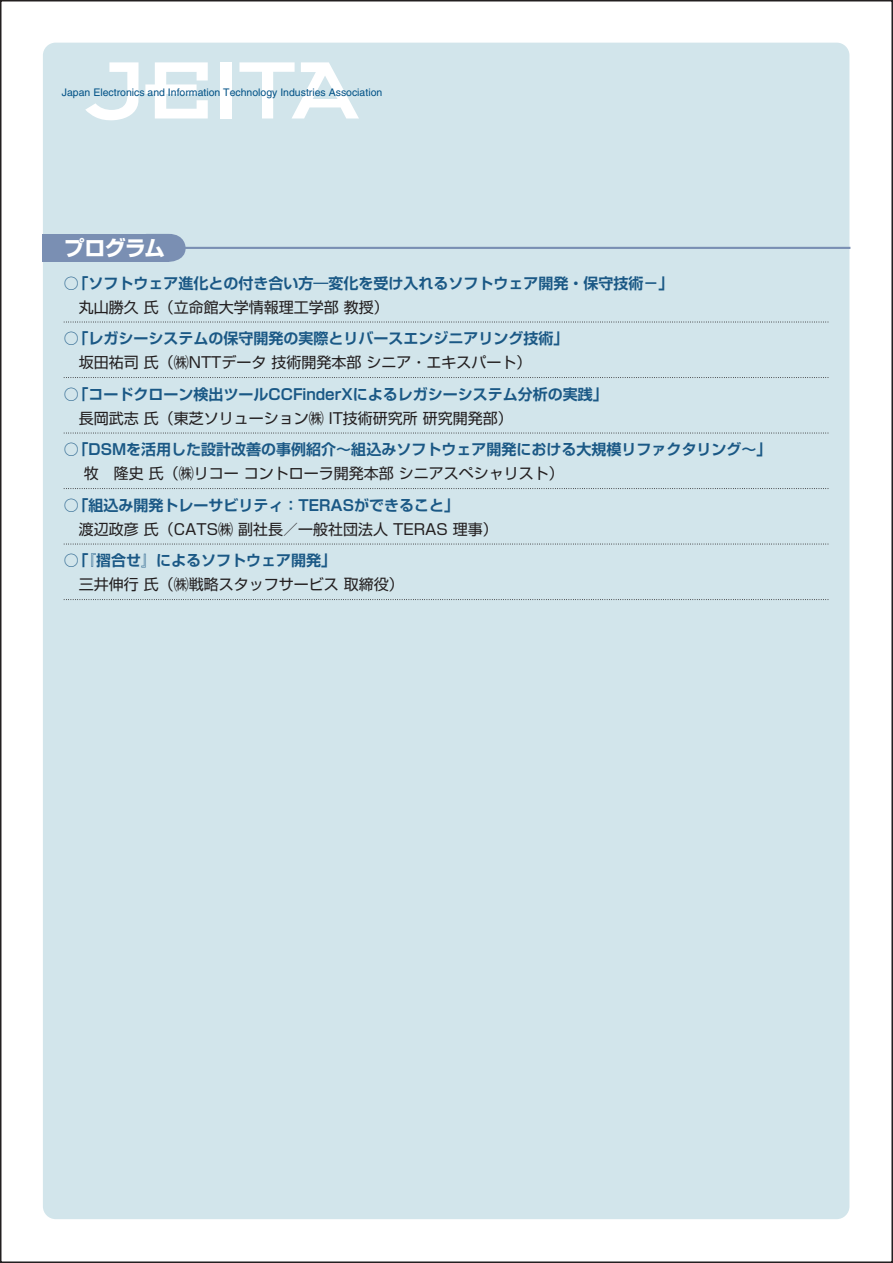
<style>
.page{position:relative;width:893px;height:1263px;background:#fff}
.page>*{position:absolute;margin:0;border:0;box-sizing:border-box;transform-origin:0 0}
.t1{font:700 21px "Shin Go Pro";letter-spacing:-.035em;color:#fff}
.P_タイトル{font:700 15px "Shin Go Pro De";color:#1a5885}
.P_名前_後ケイ{font:15px "Shin Go Pro";color:#231f20}
.t2{font:10.5px "Helvetica";color:#005186}
</style>
<div class="page">
<div style="left:43px;top:43px;width:806px;height:1176px;background:#d2e5eb;border-radius:13px"></div>
<svg style="left:85px;top:62px;width:54px;height:59px"></svg>
<div style="left:220px;top:62px;width:12px;height:56px;background:#fff"></div>
<svg style="left:145px;top:62px;width:63px;height:56px"></svg>
<svg style="left:239px;top:62px;width:120px;height:56px"></svg>
<hr style="left:128px;top:247px;width:722px;height:2px;background:#7a8fb3">
<svg style="left:64px;top:322px;width:765px;height:1px"></svg>
<svg style="left:64px;top:377px;width:765px;height:1px"></svg>
<svg style="left:64px;top:433px;width:765px;height:1px"></svg>
<svg style="left:64px;top:488px;width:765px;height:1px"></svg>
<svg style="left:64px;top:544px;width:765px;height:1px"></svg>
<svg style="left:64px;top:599px;width:765px;height:1px"></svg>
<svg style="left:169px;top:234px;width:17px;height:28px"></svg>
<div style="left:43px;top:234px;width:126px;height:28px;background:#7a8fb3"></div>
<p class="t2" style="left:62px;top:86px;width:322px">Japan Electronics and Information Technology Industries Association</p>
<p class="t1" style="left:64px;top:231px;width:103px">プログラム</p>
<p class="P_タイトル" style="left:64px;top:271px;width:611px">○「ソフトウェア進化との付き合い方―変化を受け入れるソフトウェア開発・保守技術−「</p>
<p class="P_名前_後ケイ" style="left:64px;top:295px;width:326px">　丸山勝久氏（立命館大学情報理工学部教授(</p>
<p class="P_タイトル" style="left:64px;top:326px;width:506px">○「レガシーシステムの保守開発の実際とリバースエンジニアリング技術「</p>
<p class="P_名前_後ケイ" style="left:64px;top:350px;width:469px">　坂田祐司氏（㈱NTTデータ技術開発本部シニア・エキスパート(</p>
<p class="P_タイトル" style="left:64px;top:382px;width:545px">○「コードクローン検出ツールCCFinderXによるレガシーシステム分析の実践「</p>
<p class="P_名前_後ケイ" style="left:64px;top:406px;width:451px">　長岡武志氏（東芝ソリューション㈱ IT技術研究所研究開発部(</p>
<p class="P_タイトル" style="left:64px;top:437px;width:709px">○「DSMを活用した設計改善の事例紹介～組込みソフトウェア開発における大規模リファクタリング~「</p>
<p class="P_名前_後ケイ" style="left:64px;top:461px;width:501px">　牧　隆史氏（㈱リコーコントローラ開発本部シニアスペシャリスト(</p>
<p class="P_タイトル" style="left:64px;top:493px;width:397px">○「組込み開発トレーサビリティ：TERASができること「</p>
<p class="P_名前_後ケイ" style="left:64px;top:517px;width:436px">　渡辺政彦氏（CATS㈱副社長／一般社団法人 TERAS 理事(</p>
<p class="P_タイトル" style="left:64px;top:548px;width:274px">○「『摺合せ』によるソフトウェア開発「</p>
<p class="P_名前_後ケイ" style="left:64px;top:572px;width:341px">　三井伸行氏（㈱戦略スタッフサービス取締役(</p>
</div>
